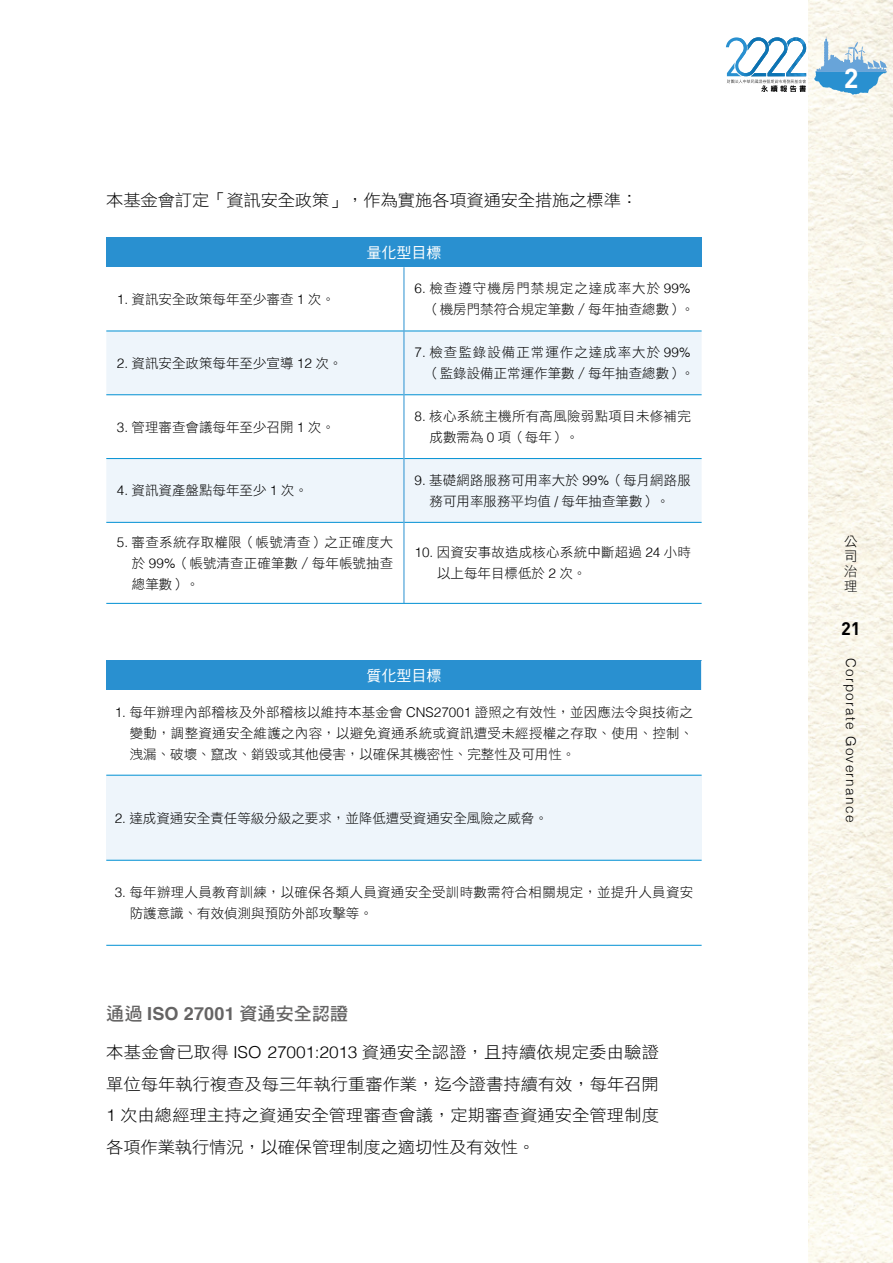
<style>
.page{position:relative;width:893px;height:1263px;background:#fff}
.page>*{position:absolute;margin:0;border:0;box-sizing:border-box;transform-origin:0 0}
.t1{font:700 27.15px "DIN Pro";color:#fff}
.t2{font:18px "DF Hei Std W7";letter-spacing:.01em;color:#656464}
.t3{font:700 18px "DIN Pro";color:#000}
.t4{font:16.5px/31.5px "DF Hei Std W3";letter-spacing:-.01em;color:#000;text-align:justify;scale:1.05 1}
.t5{font:15px "DF Hei Std W5";color:#fff}
.t6{font:13.5px/21px "DF Hei Std W3";letter-spacing:.005em;color:#000;text-align:justify}
.t7{font:13.5px/21px "DF Hei Std W3";letter-spacing:.075em;color:#000;text-align:right}
.t8{font:300 13.5px "Helvetica";letter-spacing:.1em;color:#000}
.s1{font-family:"Helvetica";font-weight:300}
.s2{font-family:"Helvetica";font-weight:700}
</style>
<div class="page">
<img style="left:808px;top:0;width:85px;height:1263px">
<svg style="left:814px;top:36px;width:73px;height:59px"></svg>
<svg style="left:726px;top:37px;width:81px;height:55px"></svg>
<div style="left:106px;top:237px;width:596px;height:30px;background:#2990d0"></div>
<svg style="left:106px;top:267px;width:596px;height:336px"></svg>
<svg style="left:106px;top:332px;width:596px;height:190px;fill:#eef5fb"></svg>
<hr style="left:106px;top:331px;width:298px;height:1px;background:#0090d3">
<hr style="left:404px;top:331px;width:298px;height:1px;background:#0090d3">
<hr style="left:106px;top:394px;width:298px;height:1px;background:#0090d3">
<hr style="left:404px;top:394px;width:298px;height:1px;background:#0090d3">
<hr style="left:106px;top:458px;width:298px;height:1px;background:#0090d3">
<hr style="left:404px;top:458px;width:298px;height:1px;background:#0090d3">
<hr style="left:106px;top:522px;width:298px;height:1px;background:#0090d3">
<hr style="left:404px;top:522px;width:298px;height:1px;background:#0090d3">
<hr style="left:106px;top:603px;width:298px;height:1px;background:#0090d3">
<hr style="left:404px;top:603px;width:298px;height:1px;background:#0090d3">
<hr style="left:404px;top:267px;width:1px;height:64px;background:#2990d0">
<hr style="left:404px;top:331px;width:1px;height:64px;background:#2990d0">
<hr style="left:404px;top:395px;width:1px;height:64px;background:#2990d0">
<hr style="left:404px;top:459px;width:1px;height:63px;background:#2990d0">
<hr style="left:404px;top:522px;width:1px;height:81px;background:#2990d0">
<div style="left:106px;top:660px;width:596px;height:30px;background:#2990d0"></div>
<svg style="left:106px;top:774px;width:596px;height:171px"></svg>
<div style="left:106px;top:775px;width:596px;height:85px;background:#eef5fb"></div>
<hr style="left:701px;top:660px;width:1px;height:30px;background:#fff">
<hr style="left:106px;top:775px;width:596px;height:1px;background:#0090d3">
<hr style="left:106px;top:860px;width:596px;height:1px;background:#0090d3">
<hr style="left:106px;top:945px;width:596px;height:1px;background:#0090d3">
<p class="t4" style="left:106px;top:184px;width:508px">本基金會訂定「資訊安全政策」，作為實施各項資通安全措施之標準：</p>
<p class="t5" style="left:366px;top:244px;width:76px">量化型目標</p>
<p class="t6" style="left:117px;top:288px;width:219px"><span class="s1">1.</span> 資訊安全政策每年至少審查 <span class="s1">1</span> 次。</p>
<p class="t7" style="left:415px;top:278px;width:281px"><span class="s1">6.</span> 檢查遵守機房門禁規定之達成率大於 <span class="s1">99%</span>（機房門禁符合規定筆數／每年抽查總數）。</p>
<p class="t6" style="left:117px;top:352px;width:227px"><span class="s1">2.</span> 資訊安全政策每年至少宣導 <span class="s1">12</span> 次。</p>
<p class="t7" style="left:415px;top:342px;width:281px"><span class="s1">7.</span> 檢查監錄設備正常運作之達成率大於 <span class="s1">99%</span>（監錄設備正常運作筆數／每年抽查總數）。</p>
<p class="t6" style="left:117px;top:416px;width:219px"><span class="s1">3.</span> 管理審查會議每年至少召開 <span class="s1">1</span> 次。</p>
<p class="t6" style="left:430px;top:405px;width:263px;text-indent:-15px"><span class="s1">8.</span> 核心系統主機所有高風險弱點項目未修補完成數需為 <span class="s1">0</span> 項（每年）。</p>
<p class="t6" style="left:117px;top:480px;width:192px"><span class="s1">4.</span> 資訊資產盤點每年至少 <span class="s1">1</span> 次。</p>
<p class="t6" style="left:415px;top:469px;width:278px;text-align:center"><span class="s1">9.</span> 基礎網路服務可用率大於 <span class="s1">99%</span>（每月網路服務可用率服務平均值 <span class="s1">/</span> 每年抽查筆數）。</p>
<p class="t6" style="left:132px;top:531px;width:263px;text-indent:-15px"><span class="s1">5.</span> 審查系統存取權限（帳號清查）之正確度大於 <span class="s1">99%</span>（帳號清查正確筆數／每年帳號抽查總筆數）。</p>
<p class="t6" style="left:437px;top:542px;width:255px;text-indent:-22px"><span class="s1">10.</span> 因資安事故造成核心系統中斷超過 <span class="s1">24</span> 小時以上每年目標低於 <span class="s1">2</span> 次。</p>
<p class="t5" style="left:366px;top:667px;width:76px">質化型目標</p>
<p class="t6" style="left:130px;top:701px;width:565px;text-indent:-15px"><span class="s1">1.</span> 每年辦理內部稽核及外部稽核以維持本基金會 <span class="s1">CNS27001</span> 證照之有效性，並因應法令與技術之變動，調整資通安全維護之內容，以避免資通系統或資訊遭受未經授權之存取、使用、控制、洩漏、破壞、竄改、銷毀或其他侵害，以確保其機密性、完整性及可用性。</p>
<p class="t6" style="left:115px;top:807px;width:435px"><span class="s1">2.</span> 達成資通安全責任等級分級之要求，並降低遭受資通安全風險之威脅。</p>
<p class="t6" style="left:130px;top:881px;width:565px;text-indent:-15px"><span class="s1">3.</span> 每年辦理人員教育訓練，以確保各類人員資通安全受訓時數需符合相關規定，並提升人員資安防護意識、有效偵測與預防外部攻擊等。</p>
<h2 class="t2" style="left:106px;top:1004px;width:243px">通過 <span class="s2">ISO 27001</span> 資通安全認證</h2>
<p class="t4" style="left:106px;top:1036px;width:528px">本基金會已取得 <span class="s1">ISO 27001:2013</span> 資通安全認證，且持續依規定委由驗證單位每年執行複查及每三年執行重審作業，迄今證書持續有效，每年召開<span class="s1">1</span> 次由總經理主持之資通安全管理審查會議，定期審查資通安全管理制度各項作業執行情況，以確保管理制度之適切性及有效性。</p>
<h1 class="t1" style="left:844px;top:60px;width:16px">2</h1>
<p class="t6" style="left:844px;top:534px;width:14px;line-height:14.9px">公司治理</p>
<h2 class="t3" style="left:841px;top:616px;width:21px">21</h2>
<p class="t8" style="left:862px;top:658px;width:166px;rotate:90deg">Corporate Governance</p>
</div>
